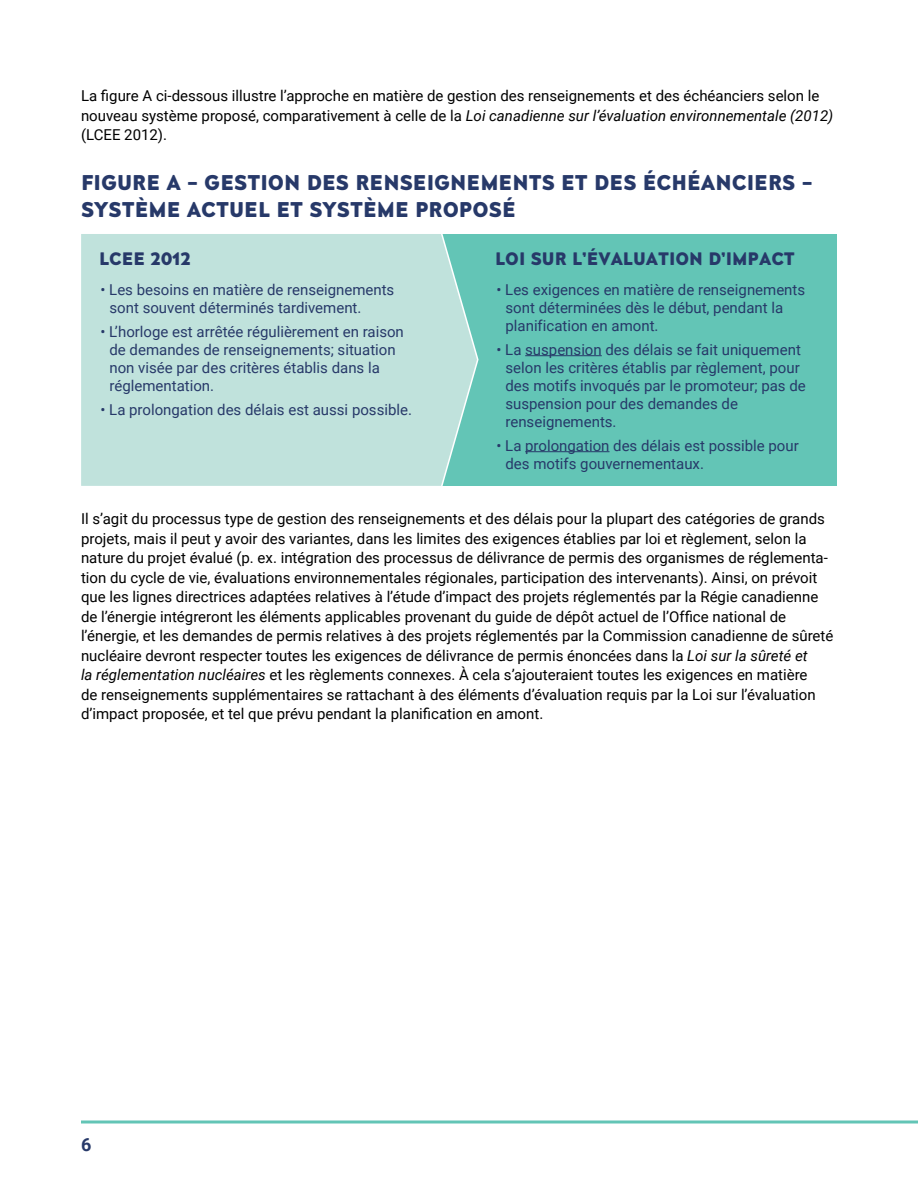
<style>
.page{position:relative;width:918px;height:1188px;background:#fff}
.page>*{position:absolute;margin:0;border:0;box-sizing:border-box;transform-origin:0 0}
.t1{font:19.5px/27px "Canada 150 Display";color:#273969}
.t2{font:700 18px "Roboto";color:#273969}
.t3{font:16.5px "Canada 150 Display";color:#273969}
.t4{font:15px/19.5px "Roboto";color:#000}
.t5{font:15px/18px "Roboto";color:#273969}
.s1{font-style:italic}
</style>
<div class="page">
<svg style="left:81px;top:1120px;width:837px;height:4px;background:#89d3c8"></svg>
<div style="left:441px;top:234px;width:396px;height:252px;background:#63c5b6"></div>
<div style="left:81px;top:234px;width:398px;height:252px;background:#c0e2dc"></div>
<hr style="left:525px;top:355px;width:77px;height:1px;background:#273969">
<hr style="left:525px;top:451px;width:85px;height:1px;background:#273969">
<p class="t4" style="left:81px;top:86px;width:754px">La figure A ci-dessous illustre l’approche en matière de gestion des renseignements et des échéanciers selon le nouveau système proposé, comparativement à celle de la <span class="s1">Loi canadienne sur l’évaluation environnementale (2012) </span>(LCEE 2012).</p>
<h1 class="t1" style="left:81px;top:169px;width:733px">FIGURE A – GESTION DES RENSEIGNEMENTS ET DES ÉCHÉANCIERS –<br>SYSTÈME ACTUEL ET SYSTÈME PROPOSÉ</h1>
<p class="t3" style="left:99px;top:246px;width:94px">LCEE 2012</p>
<p class="t5" style="left:110px;top:280px;width:286px;text-indent:-9px">• Les besoins en matière de renseignements sont souvent déterminés tardivement.</p>
<p class="t5" style="left:110px;top:322px;width:296px;text-indent:-9px">• L’horloge est arrêtée régulièrement en raison de demandes de renseignements; situation non visée par des critères établis dans la réglementation.</p>
<p class="t5" style="left:100px;top:400px;width:313px">• La prolongation des délais est aussi possible.</p>
<p class="t3" style="left:495px;top:246px;width:302px">LOI SUR L’ÉVALUATION D’IMPACT</p>
<p class="t5" style="left:506px;top:280px;width:301px;text-indent:-9px">• Les exigences en matière de renseignements sont déterminées dès le début, pendant la planification en amont.</p>
<p class="t5" style="left:506px;top:340px;width:302px;text-indent:-9px">• La suspension des délais se fait uniquement selon les critères établis par règlement, pour des motifs invoqués par le promoteur; pas de suspension pour des demandes de renseignements.</p>
<p class="t5" style="left:506px;top:436px;width:295px;text-indent:-9px">• La prolongation des délais est possible pour des motifs gouvernementaux.</p>
<p class="t4" style="left:81px;top:509px;width:754px">Il s’agit du processus type de gestion des renseignements et des délais pour la plupart des catégories de grands projets, mais il peut y avoir des variantes, dans les limites des exigences établies par loi et règlement, selon la nature du projet évalué (p. ex. intégration des processus de délivrance de permis des organismes de réglementa&shy;tion du cycle de vie, évaluations environnementales régionales, participation des intervenants). Ainsi, on prévoit que les lignes directrices adaptées relatives à l’étude d’impact des projets réglementés par la Régie canadienne de l’énergie intégreront les éléments applicables provenant du guide de dépôt actuel de l’Office national de l’énergie, et les demandes de permis relatives à des projets réglementés par la Commission canadienne de sûreté nucléaire devront respecter toutes les exigences de délivrance de permis énoncées dans la <span class="s1">Loi sur la sûreté et<br>la réglementation nucléaires</span> et les règlements connexes. À cela s’ajouteraient toutes les exigences en matière<br>de renseignements supplémentaires se rattachant à des éléments d’évaluation requis par la Loi sur l’évaluation d’impact proposée, et tel que prévu pendant la planification en amont.</p>
<p class="t2" style="left:81px;top:1131px;width:12px">6</p>
</div>
